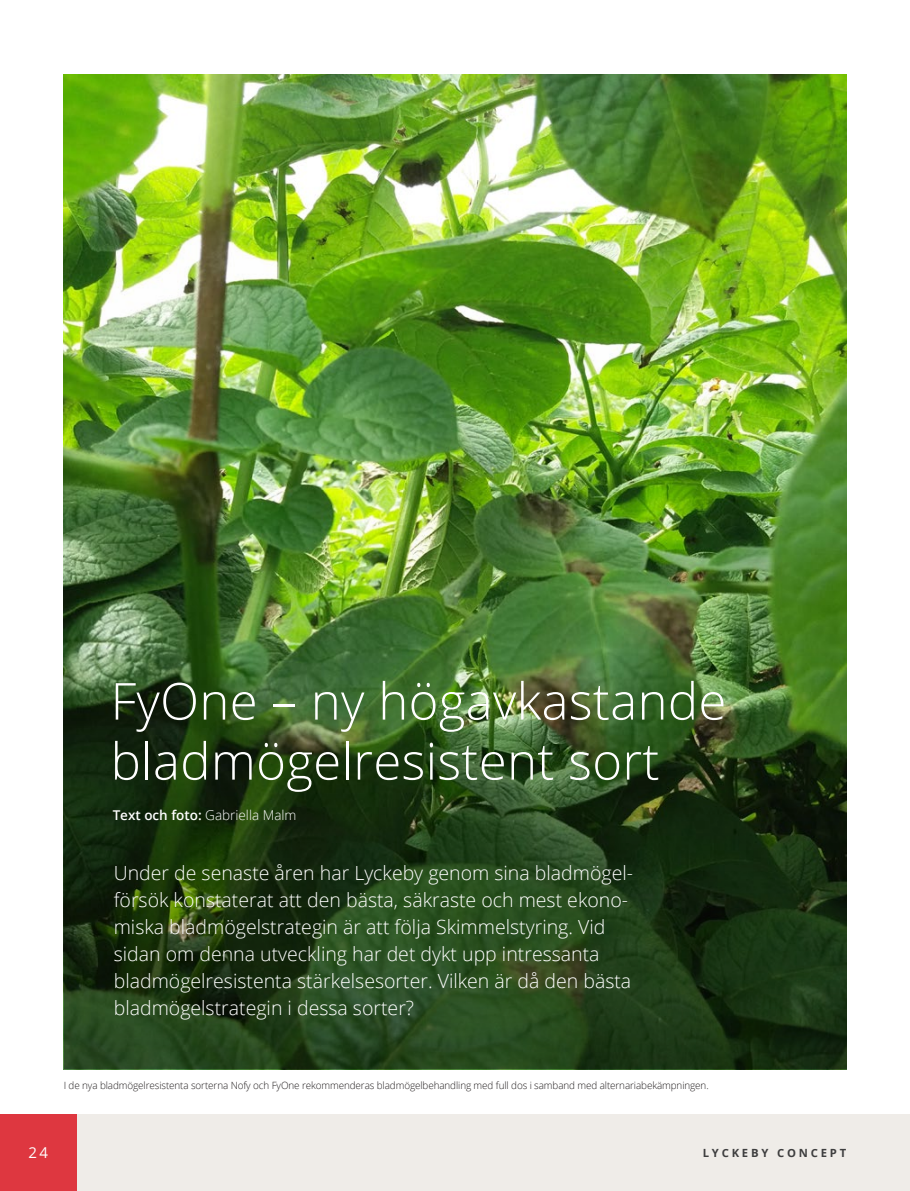
<style>
.page{position:relative;width:910px;height:1191px;background:#fff}
.page>*{position:absolute;margin:0;border:0;box-sizing:border-box;transform-origin:0 0}
.t1{font:300 51px/60px "Open Sans";letter-spacing:.005em;color:#fff}
.t2{font:300 19.5px/27px "Open Sans";color:#fff}
.t3{font:15px "Open Sans";color:#fff}
.t4{font:300 13.5px "Open Sans";color:#fff}
.t5{font:700 11.25px "Open Sans";letter-spacing:.25em;color:#3e3e3f}
.t6{font:300 10.05px "Open Sans";letter-spacing:-.01em;color:#231f20}
.s1{font-weight:600}
</style>
<div class="page">
<div style="left:0;top:1114px;width:910px;height:77px;background:#efece8"></div>
<div style="left:0;top:1114px;width:77px;height:77px;background:#de3740"></div>
<img style="left:64px;top:74px;width:782px;height:157px">
<img style="left:64px;top:231px;width:782px;height:838px">
<h1 class="t1" style="left:111px;top:675px;width:617px">FyOne – ny högavkastande bladmögelresistent sort</h1>
<p class="t4" style="left:113px;top:809px;width:185px"><span class="s1">Text och foto:</span> Gabriella Malm</p>
<p class="t2" style="left:114px;top:861px;width:521px">Under de senaste åren har Lyckeby genom sina bladmögel&shy;försök konstaterat att den bästa, säkraste och mest ekono&shy;miska bladmögelstrategin är att följa Skimmelstyring. Vid sidan om denna utveckling har det dykt upp intressanta bladmögelresistenta stärkelsesorter. Vilken är då den bästa bladmögelstrategin i dessa sorter?</p>
<p class="t6" style="left:64px;top:1080px;width:646px">I de nya bladmögelresistenta sorterna Nofy och FyOne rekommenderas bladmögelbehandling med full dos i samband med alternariabekämpningen.</p>
<p class="t3" style="left:29px;top:1145px;width:21px">24</p>
<p class="t5" style="left:703px;top:1147px;width:145px">LYCKEBY CONCEPT</p>
</div>
